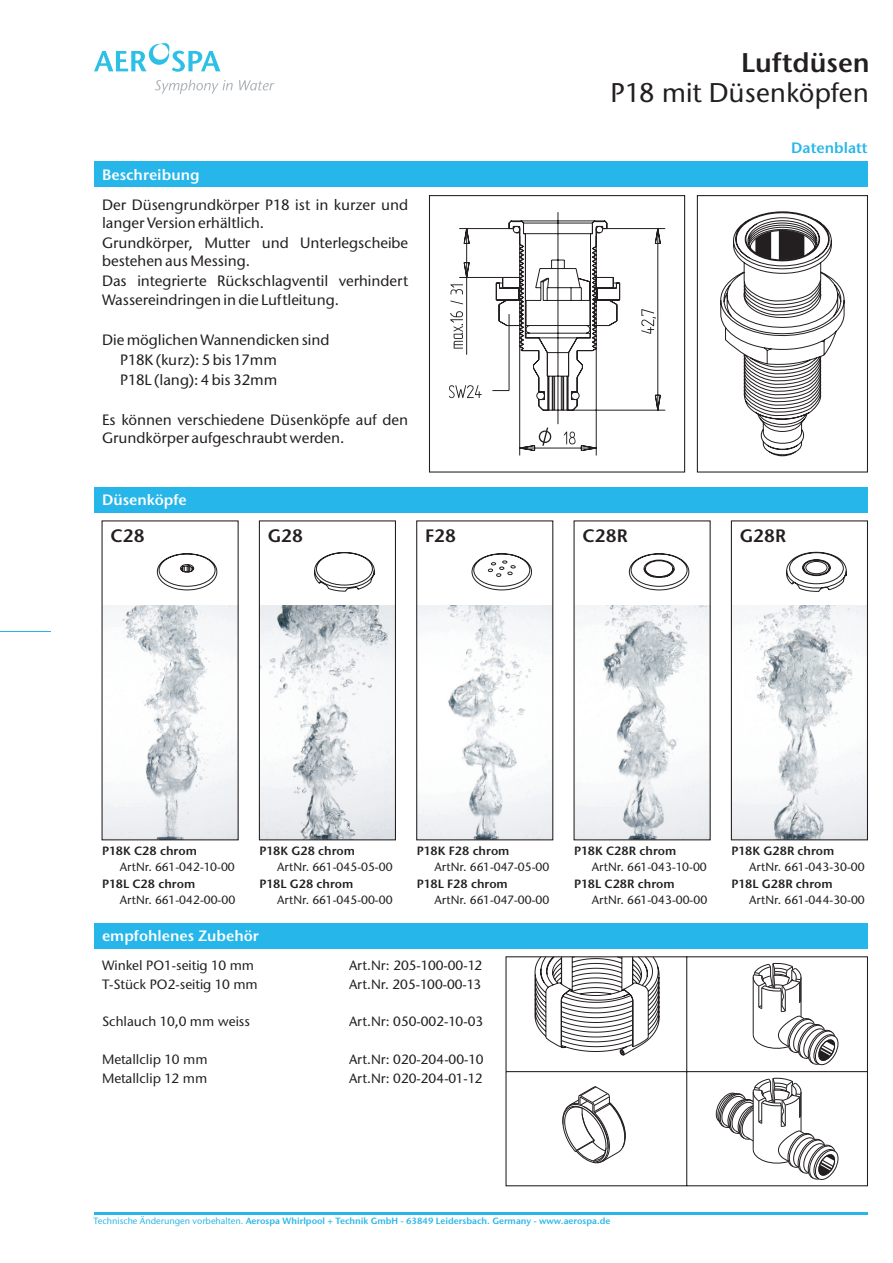
<style>
.page{position:relative;width:893px;height:1263px;background:#fff}
.page>*{position:absolute;margin:0;border:0;box-sizing:border-box;transform-origin:0 0}
.t1{font:500 27px "Stone Sans ITC Std";color:#231f20}
.t2{font:27px "Stone Sans ITC Std";color:#231f20}
.t3{font:18px "Stone Sans ITC Std";color:#231f20}
.t4{font:500 15px/18.1px "Stone Sans ITC Std";color:#231f20}
.t5{font:15px "Stone Sans ITC Std";color:#fff}
.t6{font:15px "Stone Sans ITC Std";color:#26b6ea}
.t7{font:500 13.5px "Stone Sans ITC Std";color:#231f20}
.t8{font:500 12px "Stone Sans ITC Std";color:#231f20}
.t9{font:12px "Stone Sans ITC Std";color:#231f20}
.t10{font:9px "Stone Sans ITC Std";color:#26b6ea}
.s1{font-weight:500}
</style>
<div class="page">
<hr style="left:94px;top:1212px;width:773px;height:2px;background:#26b6ea">
<hr style="left:0;top:631px;width:51px;height:1px;background:#26b6ea">
<svg style="left:94px;top:43px;width:126px;height:29px"></svg>
<svg style="left:155px;top:80px;width:78px;height:14px"></svg>
<svg style="left:239px;top:80px;width:35px;height:10px"></svg>
<div style="left:94px;top:162px;width:773px;height:25px;background:#26b6ea"></div>
<div style="left:94px;top:487px;width:773px;height:25px;background:#26b6ea"></div>
<div style="left:94px;top:923px;width:773px;height:25px;background:#26b6ea"></div>
<img style="left:733px;top:606px;width:133px;height:232px">
<img style="left:575px;top:606px;width:134px;height:232px">
<img style="left:418px;top:606px;width:133px;height:232px">
<img style="left:261px;top:606px;width:133px;height:232px">
<img style="left:104px;top:606px;width:133px;height:232px">
<div style="left:697px;top:195px;width:171px;height:278px;border:1px solid #231f20"></div>
<div style="left:429px;top:195px;width:256px;height:278px;border:1px solid #231f20"></div>
<svg style="left:720px;top:211px;width:125px;height:245px"></svg>
<svg style="left:459px;top:212px;width:207px;height:244px"></svg>
<svg style="left:449px;top:284px;width:207px;height:162px"></svg>
<svg style="left:157px;top:553px;width:61px;height:38px"></svg>
<svg style="left:314px;top:552px;width:61px;height:40px"></svg>
<svg style="left:471px;top:553px;width:61px;height:38px"></svg>
<svg style="left:629px;top:553px;width:61px;height:38px"></svg>
<svg style="left:786px;top:551px;width:61px;height:41px"></svg>
<div style="left:259px;top:520px;width:137px;height:320px;border:1px solid #231f20"></div>
<div style="left:416px;top:520px;width:137px;height:320px;border:1px solid #231f20"></div>
<div style="left:731px;top:520px;width:137px;height:320px;border:1px solid #231f20"></div>
<svg style="left:505px;top:956px;width:363px;height:231px"></svg>
<svg style="left:561px;top:1086px;width:65px;height:77px"></svg>
<svg style="left:752px;top:963px;width:88px;height:103px"></svg>
<svg style="left:714px;top:1078px;width:126px;height:103px"></svg>
<h1 class="t2" style="left:741px;top:52px;width:130px">Luftdüsen</h1>
<h1 class="t1" style="left:611px;top:82px;width:260px">P18 mit Düsenköpfen</h1>
<p class="t5" style="left:102px;top:169px;width:99px">Beschreibung</p>
<p class="t4" style="left:102px;top:197px;width:308px">Der Düsengrundkörper P18 ist in kurzer und langer Version erhältlich.</p>
<p class="t4" style="left:102px;top:236px;width:308px">Grundkörper, Mutter und Unterlegscheibe bestehen aus Messing.</p>
<p class="t4" style="left:102px;top:274px;width:308px">Das integrierte Rückschlagventil verhindert<br>Wassereindringen in die Luftleitung.</p>
<p class="t4" style="left:120px;top:331px;width:211px;line-height:20px;text-indent:-18px">Die möglichen Wannendicken sind<br>P18K (kurz): 5 bis 17mm<br>P18L (lang): 4 bis 32mm</p>
<p class="t4" style="left:102px;top:412px;width:308px">Es können verschiedene Düsenköpfe auf den<br>Grundkörper aufgeschraubt werden.</p>
<p class="t5" style="left:102px;top:494px;width:86px">Düsenköpfe</p>
<p class="t6" style="left:791px;top:142px;width:78px">Datenblatt</p>
<p class="t3" style="left:111px;top:529px;width:36px">C28</p>
<p class="t3" style="left:268px;top:529px;width:37px">G28</p>
<p class="t3" style="left:425px;top:529px;width:33px">F28</p>
<p class="t3" style="left:583px;top:529px;width:47px">C28R</p>
<p class="t3" style="left:740px;top:529px;width:48px">G28R</p>
<p class="t9" style="left:102px;top:846px;width:96px">P18K C28 chrom</p>
<p class="t8" style="left:120px;top:862px;width:116px">ArtNr. 661-042-10-00</p>
<p class="t9" style="left:102px;top:879px;width:95px">P18L C28 chrom</p>
<p class="t8" style="left:120px;top:895px;width:117px">ArtNr. 661-042-00-00</p>
<p class="t9" style="left:259px;top:846px;width:97px">P18K G28 chrom</p>
<p class="t8" style="left:277px;top:862px;width:117px">ArtNr. 661-045-05-00</p>
<p class="t9" style="left:259px;top:879px;width:96px">P18L G28 chrom</p>
<p class="t8" style="left:277px;top:895px;width:117px">ArtNr. 661-045-00-00</p>
<p class="t5" style="left:102px;top:930px;width:158px">empfohlenes Zubehör</p>
<p class="t9" style="left:417px;top:846px;width:94px">P18K F28 chrom</p>
<p class="t8" style="left:435px;top:862px;width:116px">ArtNr. 661-047-05-00</p>
<p class="t9" style="left:417px;top:879px;width:93px">P18L F28 chrom</p>
<p class="t8" style="left:435px;top:895px;width:116px">ArtNr. 661-047-00-00</p>
<p class="t7" style="left:102px;top:960px;width:154px">Winkel PO1-seitig 10 mm</p>
<p class="t7" style="left:349px;top:960px;width:135px">Art.Nr: 205-100-00-12</p>
<p class="t7" style="left:102px;top:979px;width:157px">T-Stück PO2-seitig 10 mm</p>
<p class="t7" style="left:349px;top:979px;width:134px">Art.Nr. 205-100-00-13</p>
<p class="t7" style="left:102px;top:1016px;width:150px">Schlauch 10,0 mm weiss</p>
<p class="t7" style="left:349px;top:1016px;width:136px">Art.Nr: 050-002-10-03</p>
<p class="t7" style="left:102px;top:1054px;width:107px">Metallclip 10 mm</p>
<p class="t7" style="left:349px;top:1054px;width:136px">Art.Nr: 020-204-00-10</p>
<p class="t7" style="left:102px;top:1073px;width:107px">Metallclip 12 mm</p>
<p class="t7" style="left:349px;top:1073px;width:135px">Art.Nr: 020-204-01-12</p>
<p class="t9" style="left:574px;top:846px;width:104px">P18K C28R chrom</p>
<p class="t8" style="left:592px;top:862px;width:116px">ArtNr. 661-043-10-00</p>
<p class="t9" style="left:574px;top:879px;width:102px">P18L C28R chrom</p>
<p class="t8" style="left:592px;top:895px;width:117px">ArtNr. 661-043-00-00</p>
<p class="t9" style="left:731px;top:846px;width:105px">P18K G28R chrom</p>
<p class="t8" style="left:749px;top:862px;width:117px">ArtNr. 661-043-30-00</p>
<p class="t9" style="left:731px;top:879px;width:103px">P18L G28R chrom</p>
<p class="t8" style="left:749px;top:895px;width:117px">ArtNr. 661-044-30-00</p>
<p class="t10" style="left:94px;top:1217px;width:518px"><span class="s1">Technische Änderungen vorbehalten.</span> Aerospa Whirlpool + Technik GmbH - 63849 Leidersbach. Germany - www.aerospa.de</p>
</div>
